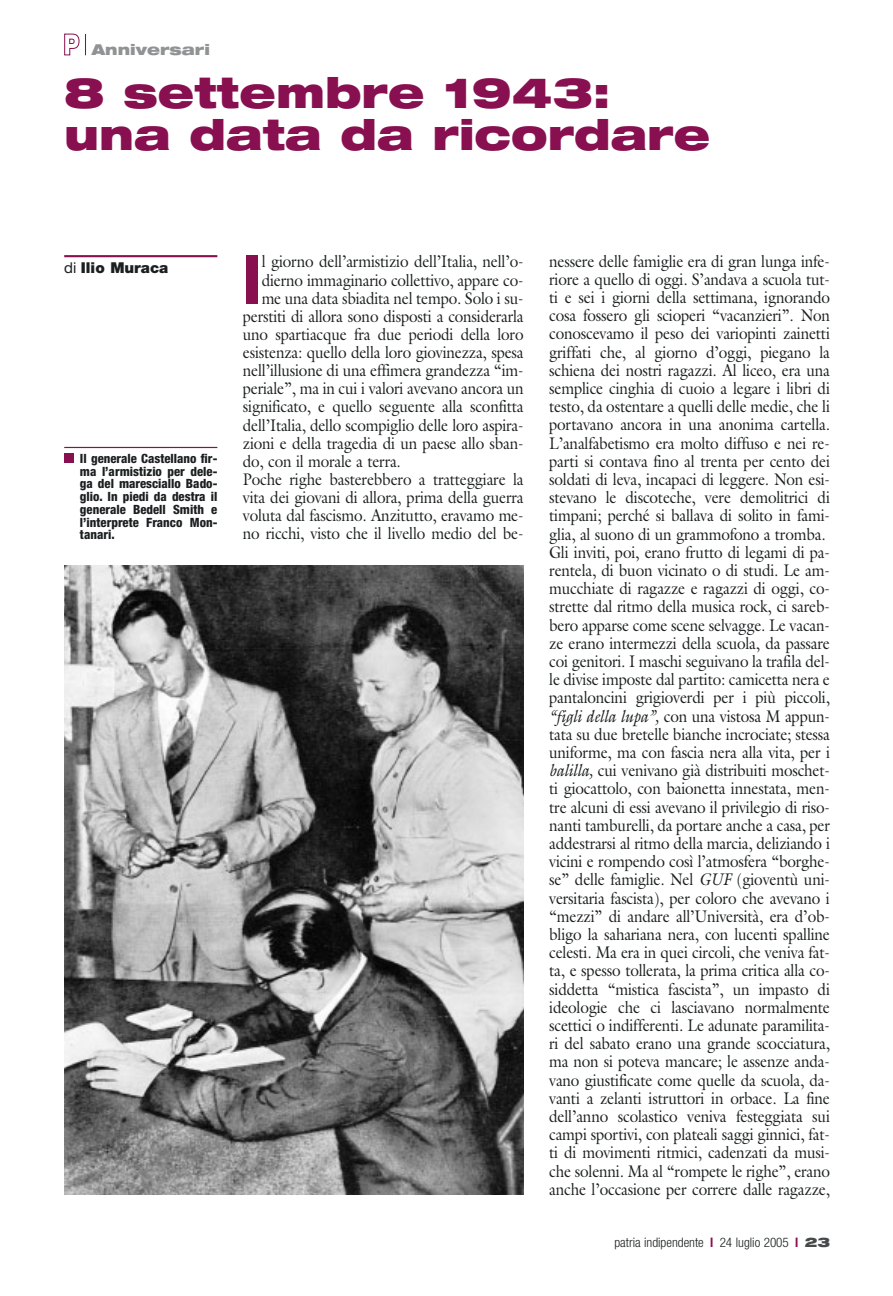
<style>
.page{position:relative;width:893px;height:1296px;background:#fff}
.page>*{position:absolute;margin:0;border:0;box-sizing:border-box;transform-origin:0 0}
.t1{font:800 condensed 67.8px "Helvetica Neue";color:#880f50}
.t2{font:900 expanded 42px/42px "Helvetica Neue";color:#880f50}
.t3{font:16.95px/18.1px "Galliard";letter-spacing:-.01em;color:#1c1f20;scale:.9 1}
.t4{font:900 15px "Helvetica Neue";color:#1c1f20}
.t5{font:900 expanded 15px "Helvetica Neue";color:#909293}
.t6{font:300 condensed 13.2px "Helvetica Neue";color:#1c1f20}
.t7{font:800 condensed 12.75px/12.8px "Helvetica Neue";color:#1c1f20;text-align:justify}
.s1{font-weight:400}
.s2{font-style:italic}
.s3{font-weight:700;color:#880f50}
.s4{font-weight:900;font-stretch:expanded;color:#47494a}
</style>
<div class="page">
<svg style="left:64px;top:33px;width:22px;height:23px"></svg>
<hr style="left:64px;top:255px;width:153px;height:2px;background:#880f50">
<img style="left:64px;top:566px;width:459px;height:629px">
<hr style="left:64px;top:447px;width:153px;height:1px;background:#880f50">
<div style="left:64px;top:454px;width:9px;height:9px;background:#880f50"></div>
<p class="t5" style="left:92px;top:44px;width:119px">Anniversari</p>
<h2 class="t2" style="left:64px;top:75px;width:647px">8 settembre 1943: una data da ricordare</h2>
<p class="t4" style="left:64px;top:262px;width:106px"><span class="s1">di</span> Ilio Muraca</p>
<p class="t7" style="left:80px;top:453px;width:139px">Il generale Castellano fir&shy;ma l’armistizio per dele&shy;ga del maresciallo Bado&shy;glio. In piedi da destra il generale Bedell Smith e l’interprete Franco Mon&shy;tanari.</p>
<h1 class="t1" style="left:243px;top:255px;width:20px">I</h1>
<p class="t3" style="left:262px;top:254px;width:292px">l giorno dell’armistizio dell’Italia, nell’o-</p>
<p class="t3" style="left:262px;top:272px;width:292px">dierno immaginario collettivo, appare co-</p>
<p class="t3" style="left:262px;top:291px;width:292px">me una data sbiadita nel tempo. Solo i su-</p>
<p class="t3" style="left:243px;top:309px;width:313px">perstiti di allora sono disposti a considerarla</p>
<p class="t3" style="left:243px;top:327px;width:313px">uno spartiacque fra due periodi della loro</p>
<p class="t3" style="left:243px;top:345px;width:313px">esistenza: quello della loro giovinezza, spesa</p>
<p class="t3" style="left:243px;top:363px;width:313px">nell’illusione di una effimera grandezza “im-</p>
<p class="t3" style="left:243px;top:381px;width:313px">periale”, ma in cui i valori avevano ancora un</p>
<p class="t3" style="left:243px;top:399px;width:313px">significato, e quello seguente alla sconfitta</p>
<p class="t3" style="left:243px;top:417px;width:313px">dell’Italia, dello scompiglio delle loro aspira-</p>
<p class="t3" style="left:243px;top:436px;width:313px">zioni e della tragedia di un paese allo sban-</p>
<p class="t3" style="left:243px;top:454px;width:177px">do, con il morale a terra.</p>
<p class="t3" style="left:243px;top:472px;width:313px">Poche righe basterebbero a tratteggiare la</p>
<p class="t3" style="left:243px;top:490px;width:313px">vita dei giovani di allora, prima della guerra</p>
<p class="t3" style="left:243px;top:508px;width:313px">voluta dal fascismo. Anzitutto, eravamo me-</p>
<p class="t3" style="left:243px;top:526px;width:313px">no ricchi, visto che il livello medio del be-</p>
<p class="t3" style="left:549px;top:254px;width:313px">nessere delle famiglie era di gran lunga infe&shy;riore a quello di oggi. S’andava a scuola tut&shy;ti e sei i giorni della settimana, ignorando cosa fossero gli scioperi “vacanzieri”. Non conoscevamo il peso dei variopinti zainetti griffati che, al giorno d’oggi, piegano la schiena dei nostri ragazzi. Al liceo, era una semplice cinghia di cuoio a legare i libri di testo, da ostentare a quelli delle medie, che li portavano ancora in una anonima cartella.<br>L’analfabetismo era molto diffuso e nei re&shy;parti si contava fino al trenta per cento dei soldati di leva, incapaci di leggere. Non esi&shy;stevano le discoteche, vere demolitrici di timpani; perché si ballava di solito in fami&shy;glia, al suono di un grammofono a tromba.<br>Gli inviti, poi, erano frutto di legami di pa&shy;rentela, di buon vicinato o di studi. Le am&shy;mucchiate di ragazze e ragazzi di oggi, co&shy;strette dal ritmo della musica rock, ci sareb&shy;bero apparse come scene selvagge. Le vacan&shy;ze erano intermezzi della scuola, da passare coi genitori. I maschi seguivano la trafila del&shy;le divise imposte dal partito: camicetta nera e pantaloncini grigioverdi per i più piccoli, <span class="s2">“figli della lupa”,</span> con una vistosa M appun&shy;tata su due bretelle bianche incrociate; stessa uniforme, ma con fascia nera alla vita, per i <span class="s2">balilla,</span> cui venivano già distribuiti moschet&shy;ti giocattolo, con baionetta innestata, men&shy;tre alcuni di essi avevano il privilegio di riso&shy;nanti tamburelli, da portare anche a casa, per addestrarsi al ritmo della marcia, deliziando i vicini e rompendo così l’atmosfera “borghe&shy;se” delle famiglie. Nel <span class="s2">GUF</span> (gioventù uni&shy;versitaria fascista), per coloro che avevano i “mezzi” di andare all’Università, era d’ob&shy;bligo la sahariana nera, con lucenti spalline celesti. Ma era in quei circoli, che veniva fat&shy;ta, e spesso tollerata, la prima critica alla co&shy;siddetta “mistica fascista”, un impasto di ideologie che ci lasciavano normalmente scettici o indifferenti. Le adunate paramilita&shy;ri del sabato erano una grande scocciatura, ma non si poteva mancare; le assenze anda&shy;vano giustificate come quelle da scuola, da&shy;vanti a zelanti istruttori in orbace. La fine dell’anno scolastico veniva festeggiata sui campi sportivi, con plateali saggi ginnici, fat&shy;ti di movimenti ritmici, cadenzati da musi&shy;che solenni. Ma al “rompete le righe”, erano anche l’occasione per correre dalle ragazze,</p>
<p class="t6" style="left:614px;top:1238px;width:217px">patria indipendente <span class="s3">l</span> 24 luglio 2005 <span class="s3">l</span> <span class="s4">23</span></p>
</div>
